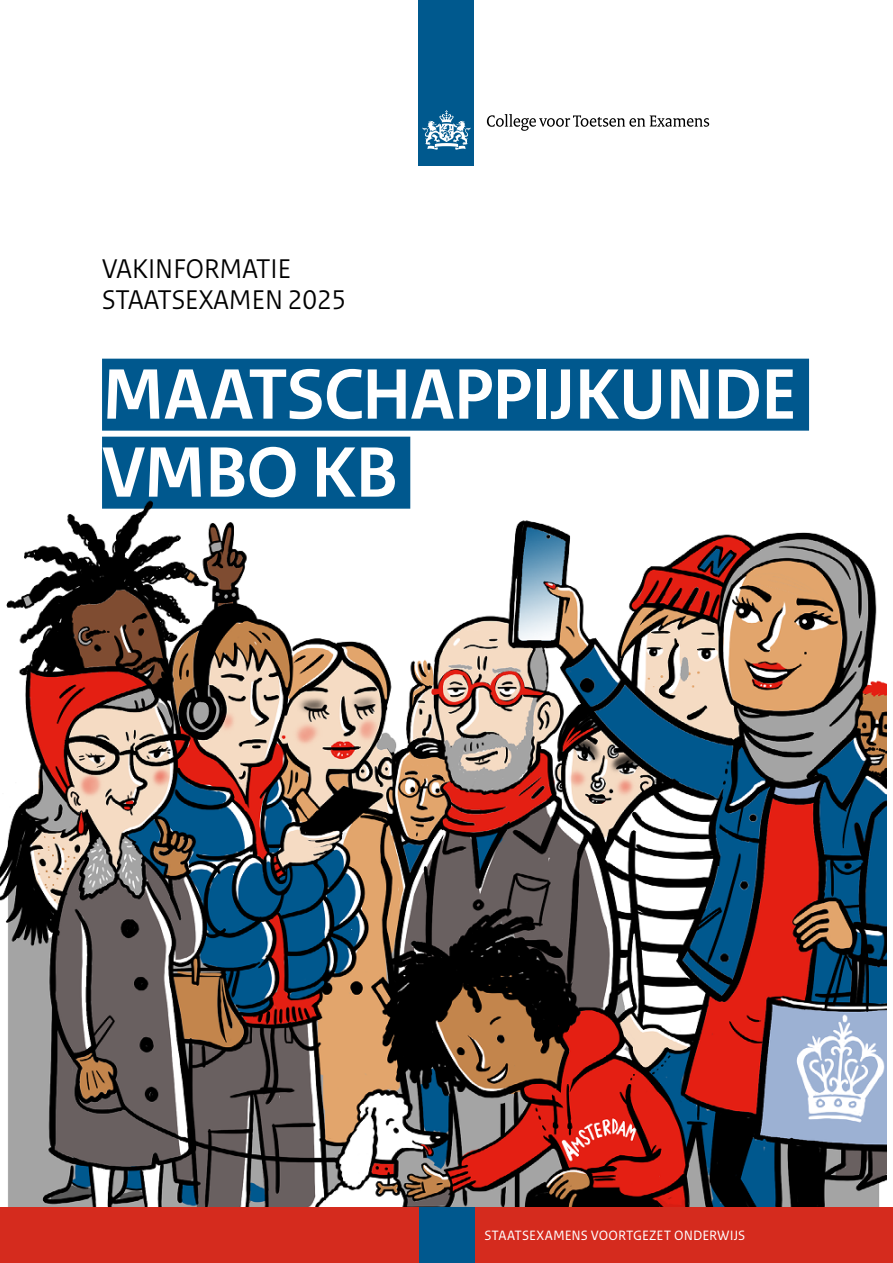
<style>
.page{position:relative;width:893px;height:1263px;background:#fff}
.page>*{position:absolute;margin:0;border:0;box-sizing:border-box;transform-origin:0 0}
.H1_titel{font:700 75px/78px "Rijksoverheid Sans Heading";letter-spacing:-.015em;color:#fff}
.P_subtitel{font:28.5px/31.5px "Rijksoverheid Sans Heading";color:#000}
.t1{font:14.25px "Rijksoverheid Sans Text";letter-spacing:.005em;color:#fff}
</style>
<div class="page">
<img style="left:0;top:0;width:886px;height:1208px">
<div style="left:419px;top:0;width:55px;height:165px;background:#00598e"></div>
<svg style="left:423px;top:110px;width:47px;height:40px"></svg>
<svg style="left:487px;top:114px;width:222px;height:17px"></svg>
<div style="left:0;top:1208px;width:893px;height:55px;background:#d52b1e"></div>
<div style="left:419px;top:1208px;width:55px;height:55px;background:#00588e"></div>
<p class="P_subtitel" style="left:102px;top:253px;width:246px">VAKINFORMATIE<br>STAATSEXAMEN 2025</p>
<h1 class="H1_titel" style="left:102px;top:357px;width:696px">MAATSCHAPPIJKUNDE<br>VMBO KB</h1>
<p class="t1" style="left:484px;top:1227px;width:263px">STAATSEXAMENS VOORTGEZET ONDERWIJS</p>
</div>
